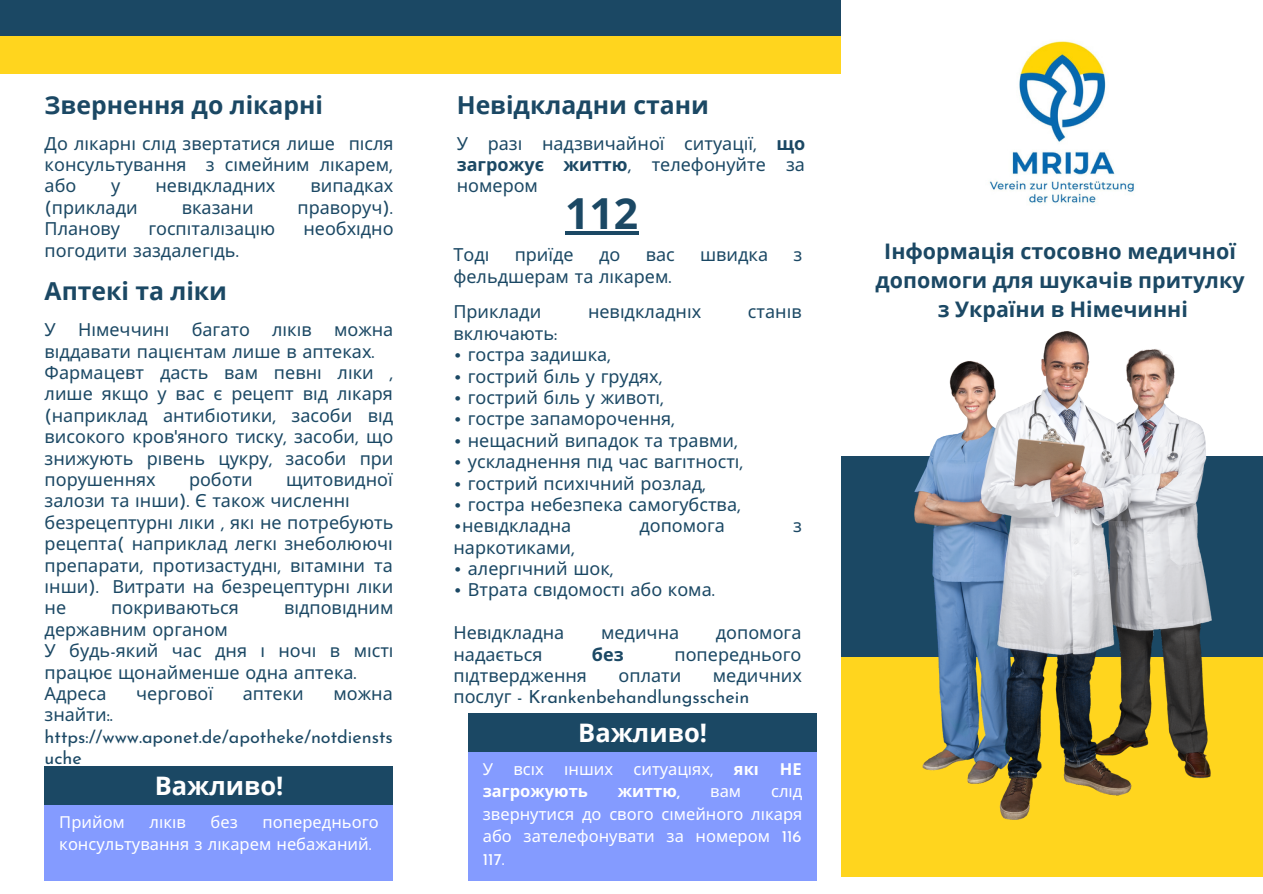
<style>
.page{position:relative;width:1263px;height:894px;background:#fff}
.page>*{position:absolute;margin:0;border:0;box-sizing:border-box;transform-origin:0 0}
.t1{font:700 42.75px "Open Sans";color:#1b4864}
.t2{font:700 25.5px "Open Sans";color:#fff}
.t3{font:700 24.75px "Open Sans";color:#1b4864}
.t4{font:700 21.45px "Open Sans";color:#1b4864}
.t5{font:18px/21.3px "Noto Sans";color:#1b4864}
.t6{font:18px/21.3px "Josefin Sans";color:#1b4864}
.t7{font:700 18px "Noto Sans";color:#1b4864}
.t8{font:16.5px/22.5px "Noto Sans";color:#fff;text-align:justify}
.t9{font:700 16.5px "Noto Sans";color:#fff}
.s1{font-family:"Josefin Sans"}
.s2{font-family:"Noto Sans"}
.s3{font-weight:700}
.s4{font-family:"Josefin Sans";font-weight:600}
</style>
<div class="page">
<div style="left:842px;top:656px;width:421px;height:220px;background:#ffd51e"></div>
<div style="left:842px;top:456px;width:421px;height:200px;background:#1b4864"></div>
<img style="left:914px;top:331px;width:297px;height:488px">
<img style="left:989px;top:41px;width:145px;height:163px">
<div style="left:0;top:0;width:841px;height:37px;background:#1b4864"></div>
<div style="left:0;top:37px;width:841px;height:37px;background:#ffd51e"></div>
<hr style="left:565px;top:231px;width:73px;height:3px;background:#1b4864">
<div style="left:468px;top:713px;width:349px;height:38px;background:#1b4864"></div>
<div style="left:468px;top:751px;width:349px;height:129px;background:#849bff"></div>
<div style="left:45px;top:766px;width:348px;height:38px;background:#1b4864"></div>
<div style="left:45px;top:804px;width:348px;height:76px;background:#849bff"></div>
<p class="t3" style="left:45px;top:87px;width:280px">Звернення до лікарні</p>
<p class="t5" style="left:45px;top:132px;width:351px;text-align:justify">До лікарні слід звертатися лише після консультування з сі мейним лі карем<span class="s1">, </span>або</p>
<p class="t5" style="left:111px;top:175px;width:11px">у</p>
<p class="t5" style="left:155px;top:175px;width:122px">невідкладних</p>
<p class="t5" style="left:310px;top:175px;width:84px">випадках</p>
<p class="t5" style="left:45px;top:196px;width:95px"><span class="s1">(</span>приклади</p>
<p class="t5" style="left:182px;top:196px;width:73px">вказани</p>
<p class="t5" style="left:298px;top:196px;width:97px">праворуч<span class="s1">).</span></p>
<p class="t5" style="left:45px;top:217px;width:77px">Планову</p>
<p class="t5" style="left:148px;top:217px;width:128px">госпіталізаці ю</p>
<p class="t5" style="left:303px;top:217px;width:92px">необхідно</p>
<p class="t5" style="left:45px;top:239px;width:196px">погодити заздалегідь<span class="s1">.</span></p>
<p class="t3" style="left:45px;top:273px;width:184px">Аптекі та ліки</p>
<p class="t5" style="left:45px;top:318px;width:123px">У Німеччині</p>
<p class="t5" style="left:45px;top:318px;width:350px;text-indent:147px">багато лі кі в можна віддавати пацієнтам лише в аптеках<span class="s1">.</span></p>
<p class="t5" style="left:45px;top:361px;width:350px;text-align:justify">Фармацевт дасть вам певні лі ки <span class="s1">, </span>лише якщо у вас є рецепт від лікаря <span class="s1">(</span>наприклад антибіотики<span class="s1">,</span> засоби від високого кров<span class="s1">'</span>яного тиску<span class="s1">,</span> засоби<span class="s1">,</span> що знижують рі вень цукру<span class="s1">,</span> засоби при порушеннях</p>
<p class="t5" style="left:189px;top:468px;width:65px">роботи</p>
<p class="t5" style="left:45px;top:468px;width:350px;text-indent:241px">щитовидної залози та інши<span class="s1">).</span> Є також численні</p>
<p class="t5" style="left:45px;top:511px;width:350px">безрецептурні лі ки <span class="s1">,</span> які не потребують рецепта<span class="s1">(</span> наприклад легкі знеболюючі препарати<span class="s1">,</span> протизастудні<span class="s1">,</span> вітамі ни та і нши<span class="s1">).</span> Витрати на безрецептурні лі ки не</p>
<p class="t5" style="left:111px;top:596px;width:129px">покриваються</p>
<p class="t5" style="left:284px;top:596px;width:111px">відповідним</p>
<p class="t5" style="left:45px;top:618px;width:185px">державним органом</p>
<p class="t5" style="left:45px;top:639px;width:347px">У будь<span class="s1">-</span>який час дня і ночі в місті працює щонайменше одна аптека<span class="s1">.</span></p>
<p class="t5" style="left:45px;top:682px;width:63px">Адреса</p>
<p class="t5" style="left:136px;top:682px;width:78px">чергової</p>
<p class="t5" style="left:243px;top:682px;width:63px">аптеки</p>
<p class="t5" style="left:333px;top:682px;width:61px">можна</p>
<p class="t6" style="left:45px;top:706px;width:350px"><span class="s2">знайти</span>:. https://www.aponet.de/apotheke/notdiensts uche</p>
<p class="t2" style="left:155px;top:768px;width:130px">Важливо!</p>
<p class="t8" style="left:59px;top:809px;width:67px">Прийом</p>
<p class="t8" style="left:150px;top:809px;width:38px">ліків</p>
<p class="t8" style="left:211px;top:809px;width:29px">без</p>
<p class="t8" style="left:59px;top:809px;width:321px;text-indent:203px">попереднього консультування з лі карем небажаний<span class="s1">.</span></p>
<p class="t3" style="left:457px;top:87px;width:254px">Невідкладни стани</p>
<p class="t5" style="left:457px;top:132px;width:64px">У разі</p>
<p class="t5" style="left:457px;top:132px;width:350px;text-align:justify;text-indent:85px">надзвичайної ситуації<span class="s1">,</span> <span class="s3">що загрожує життю</span><span class="s1">,</span> телефонуйте за номером</p>
<p class="t1" style="left:565px;top:183px;width:75px">112</p>
<p class="t5" style="left:453px;top:244px;width:34px">Тоді</p>
<p class="t5" style="left:515px;top:244px;width:61px">приїде</p>
<p class="t5" style="left:599px;top:244px;width:23px">до</p>
<p class="t5" style="left:646px;top:244px;width:31px">вас</p>
<p class="t5" style="left:700px;top:244px;width:70px">швидка</p>
<p class="t5" style="left:793px;top:244px;width:10px">з</p>
<p class="t5" style="left:453px;top:265px;width:220px">фельдшерам та лі карем<span class="s1">.</span></p>
<p class="t5" style="left:453px;top:301px;width:89px">Приклади</p>
<p class="t5" style="left:588px;top:301px;width:115px">невідкладніх</p>
<p class="t5" style="left:748px;top:301px;width:55px">станів</p>
<p class="t5" style="left:453px;top:322px;width:105px">включають<span class="s1">:</span></p>
<p class="t5" style="left:453px;top:343px;width:159px"><span class="s1">•</span> гостра задишка<span class="s1">,</span></p>
<p class="t5" style="left:453px;top:365px;width:210px"><span class="s1">•</span> гострий біль у грудях<span class="s1">,</span></p>
<p class="t5" style="left:453px;top:386px;width:212px"><span class="s1">•</span> гострий біль у животі<span class="s1">,</span></p>
<p class="t5" style="left:453px;top:407px;width:223px"><span class="s1">•</span> гостре запаморочення<span class="s1">,</span></p>
<p class="t5" style="left:453px;top:429px;width:286px"><span class="s1">•</span> нещасний випадок та травми<span class="s1">,</span></p>
<p class="t5" style="left:453px;top:450px;width:291px"><span class="s1">•</span> ускладнення під час вагітності<span class="s1">,</span></p>
<p class="t5" style="left:453px;top:471px;width:254px"><span class="s1">•</span> гострий психі чний розлад<span class="s1">,</span></p>
<p class="t5" style="left:453px;top:493px;width:289px"><span class="s1">•</span> гостра небезпека самогубства<span class="s1">,</span></p>
<p class="t5" style="left:453px;top:514px;width:119px"><span class="s1">•</span>невідкладна</p>
<p class="t5" style="left:639px;top:514px;width:87px">допомога</p>
<p class="t5" style="left:793px;top:514px;width:10px">з</p>
<p class="t5" style="left:453px;top:536px;width:123px">наркотиками<span class="s1">,</span></p>
<p class="t5" style="left:453px;top:557px;width:162px"><span class="s1">•</span> алергічний шок<span class="s1">,</span></p>
<p class="t5" style="left:453px;top:578px;width:263px"><span class="s1">•</span> Втрата свідомості або кома<span class="s1">.</span></p>
<p class="t5" style="left:453px;top:621px;width:112px">Невідкладна</p>
<p class="t5" style="left:601px;top:621px;width:80px">медична</p>
<p class="t5" style="left:716px;top:621px;width:87px">допомога</p>
<p class="t5" style="left:453px;top:642px;width:90px">надається</p>
<p class="t7" style="left:592px;top:641px;width:33px">без</p>
<p class="t5" style="left:674px;top:642px;width:128px">попереднього</p>
<p class="t5" style="left:453px;top:664px;width:135px">підтвердження</p>
<p class="t5" style="left:619px;top:664px;width:64px">оплати</p>
<p class="t6" style="left:453px;top:666px;width:350px;text-indent:259px"><span class="s2">медичних послуг</span> - Krankenbehandlungsschein</p>
<p class="t2" style="left:578px;top:715px;width:130px">Важливо!</p>
<p class="t8" style="left:483px;top:756px;width:275px">У всіх і нших ситуаціях<span class="s1">,</span> <span class="s3">які</span></p>
<p class="t9" style="left:780px;top:756px;width:23px">НЕ</p>
<p class="t9" style="left:483px;top:779px;width:107px">загрожують</p>
<p class="t9" style="left:618px;top:779px;width:64px">життю<span class="s4">,</span></p>
<p class="t8" style="left:710px;top:779px;width:33px">вам</p>
<p class="t8" style="left:483px;top:779px;width:321px;text-indent:288px">слід звернутися до свого сі мейного лі каря або зателефонувати за номером <span class="s1">116<br>117.</span></p>
<p class="t4" style="left:884px;top:235px;width:353px">Інформація стосовно медичної</p>
<p class="t4" style="left:876px;top:265px;width:370px">допомоги для шукачів притулку</p>
<p class="t4" style="left:938px;top:294px;width:252px">з України в Німечинні</p>
</div>
